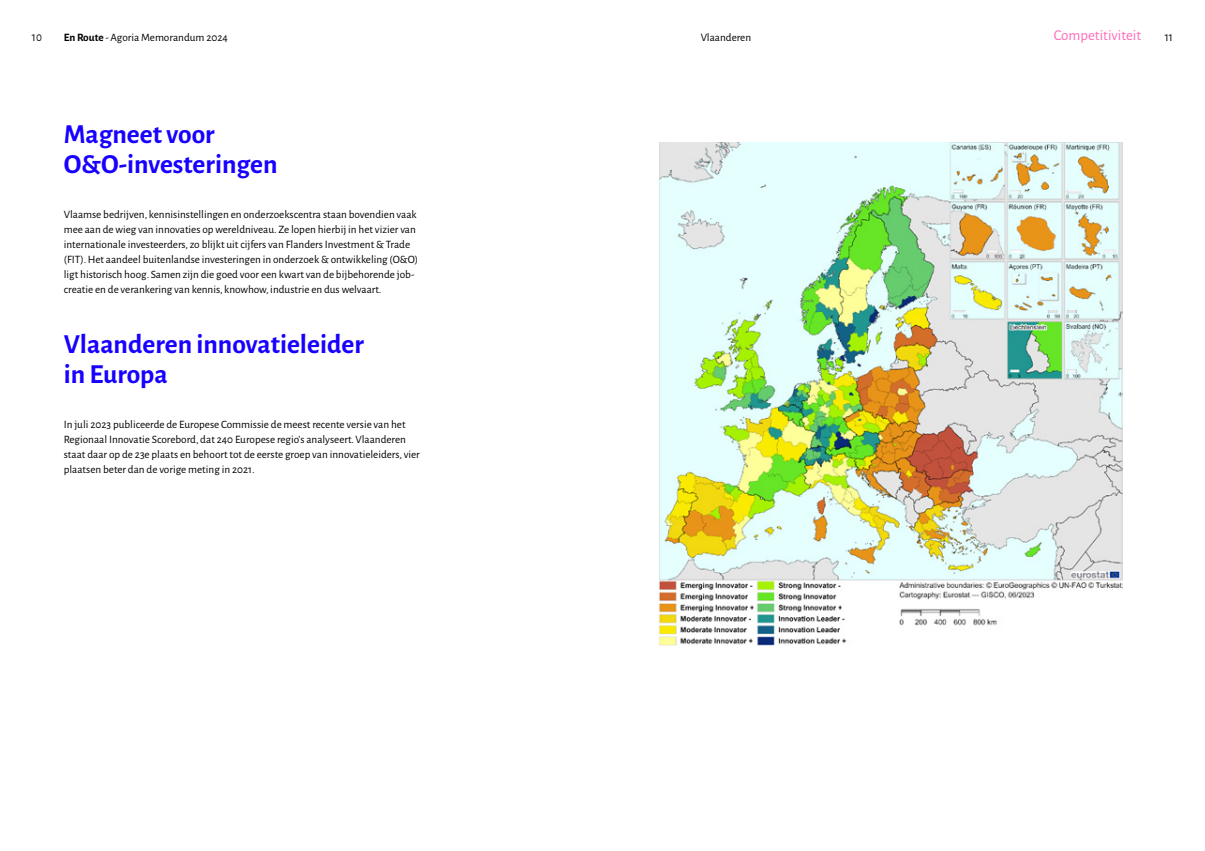
<style>
.page{position:relative;width:1205px;height:851px;background:#fff}
.page>*{position:absolute;margin:0;border:0;box-sizing:border-box;transform-origin:0 0}
.t1{font:700 27.5px/30px "Alegreya Sans";color:#1700ff}
.t2{font:15px "Alegreya Sans";color:#ff6bba}
.t3{font:11.25px/15px "Alegreya Sans";color:#000}
.s1{font-weight:700}
</style>
<div class="page">
<img style="left:658px;top:142px;width:464px;height:504px">
<p class="t3" style="left:32px;top:29px;width:12px">10</p>
<p class="t3" style="left:64px;top:29px;width:166px"><span class="s1">En Route</span> - Agoria Memorandum 2024</p>
<p class="t3" style="left:701px;top:29px;width:52px">Vlaanderen</p>
<h2 class="t2" style="left:1054px;top:25px;width:89px">Competitiviteit</h2>
<p class="t3" style="left:1164px;top:29px;width:10px">11</p>
<h1 class="t1" style="left:64px;top:117px;width:215px">Magneet voor<br>O&amp;O-investeringen</h1>
<p class="t3" style="left:64px;top:206px;width:356px">Vlaamse bedrijven, kennisinstellingen en onderzoekscentra staan bovendien vaak mee aan de wieg van innovaties op wereldniveau. Ze lopen hierbij in het vizier van internationale investeerders, zo blijkt uit cijfers van Flanders Investment &amp; Trade (FIT). Het aandeel buitenlandse investeringen in onderzoek &amp; ontwikkeling (O&amp;O) ligt historisch hoog. Samen zijn die goed voor een kwart van de bijbehorende job&shy;creatie en de verankering van kennis, knowhow, industrie en dus welvaart.</p>
<h1 class="t1" style="left:64px;top:327px;width:302px">Vlaanderen innovatieleider in Europa</h1>
<p class="t3" style="left:64px;top:416px;width:358px">In juli 2023 publiceerde de Europese Commissie de meest recente versie van het Regionaal Innovatie Scorebord, dat 240 Europese regio’s analyseert. Vlaanderen staat daar op de 23e plaats en behoort tot de eerste groep van innovatieleiders, vier plaatsen beter dan de vorige meting in 2021.</p>
</div>
